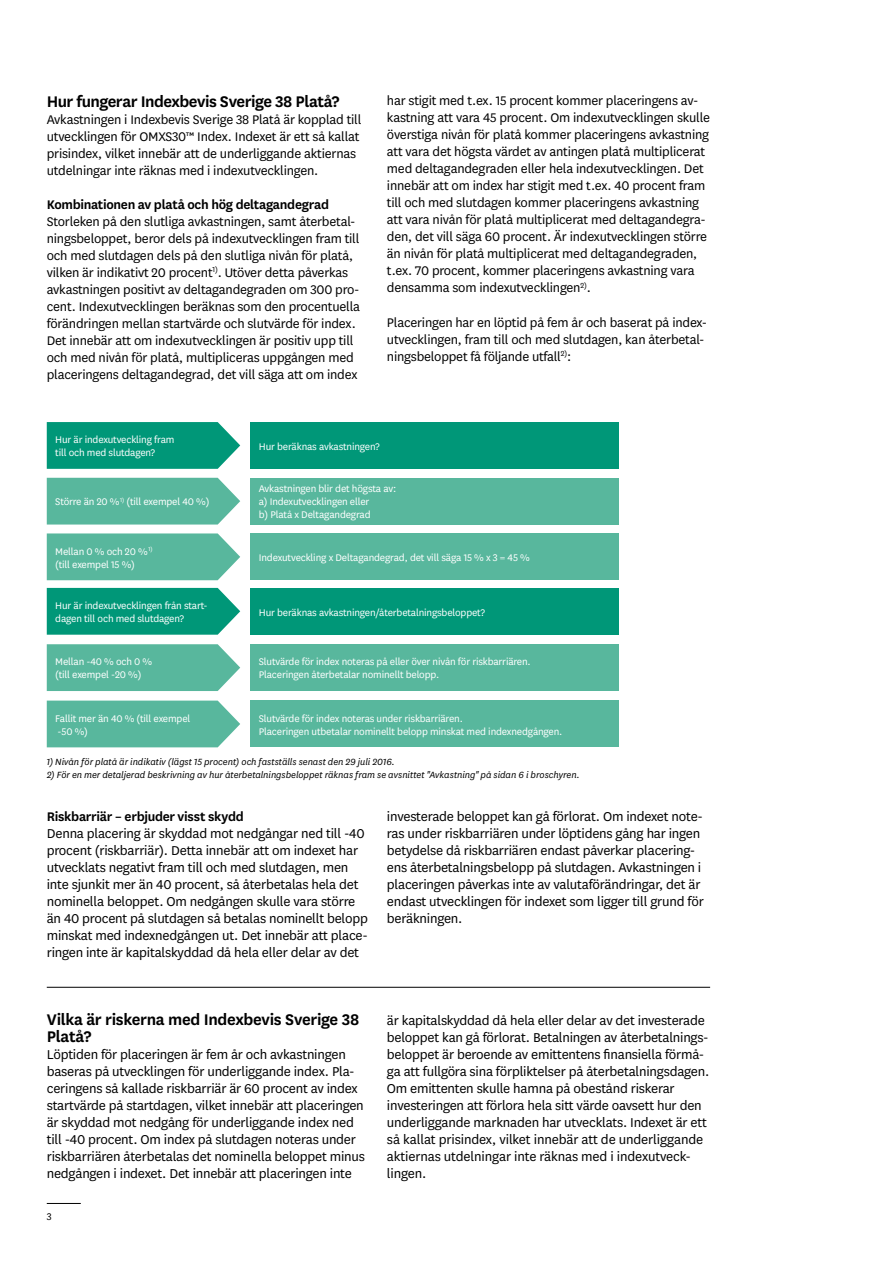
<style>
.page{position:relative;width:893px;height:1263px;background:#fff}
.page>*{position:absolute;margin:0;border:0;box-sizing:border-box;transform-origin:0 0}
.t1{font:600 18px/17px "Skandia Sans";letter-spacing:-.025em;color:#000}
.t2{font:15px/17px "Skandia Sans";letter-spacing:-.015em;color:#000}
.t3{font:14.7px/17px "Skandia Sans";letter-spacing:-.015em;color:#000}
.t4{font:600 14.7px "Skandia Sans";letter-spacing:-.02em;color:#000}
.t5{font:11.25px/12.9px "Skandia Sans";letter-spacing:-.015em;color:#fff}
.t6{font:11.25px "Skandia Sans";color:#000}
.t7{font:italic 10.5px "Skandia Sans";color:#000}
</style>
<div class="page">
<svg style="left:47px;top:422px;width:193px;height:47px;background:#0f9d80"></svg>
<div style="left:47px;top:478px;width:193px;height:46px;background:#58b79d"></div>
<svg style="left:47px;top:533px;width:193px;height:47px;background:#63bba3"></svg>
<svg style="left:47px;top:644px;width:193px;height:47px;background:#62bba3"></svg>
<div style="left:47px;top:701px;width:193px;height:46px;background:#58b79d"></div>
<div style="left:250px;top:422px;width:369px;height:47px;background:#009778"></div>
<div style="left:250px;top:478px;width:369px;height:46px;background:#58b79d"></div>
<div style="left:250px;top:533px;width:369px;height:47px;background:#58b79d"></div>
<div style="left:250px;top:644px;width:369px;height:47px;background:#58b79d"></div>
<svg style="left:47px;top:588px;width:193px;height:47px;background:#109d80"></svg>
<div style="left:250px;top:588px;width:369px;height:47px;background:#009778"></div>
<div style="left:250px;top:701px;width:369px;height:46px;background:#58b79d"></div>
<hr style="left:47px;top:987px;width:663px;height:1px;background:#000">
<hr style="left:47px;top:1203px;width:34px;height:1px;background:#000">
<p class="t1" style="left:47px;top:92px;width:294px">Hur fungerar Indexbevis Sverige 38 Platå?</p>
<p class="t3" style="left:47px;top:110px;width:316px">Avkastningen i Indexbevis Sverige 38 Platå är kopplad till utvecklingen för OMXS30™ Index. Indexet är ett så kallat prisindex, vilket innebär att de underliggande aktiernas utdelningar inte räknas med i indexutvecklingen.</p>
<p class="t4" style="left:47px;top:194px;width:284px">Kombinationen av platå och hög deltagandegrad</p>
<p class="t3" style="left:47px;top:212px;width:315px">Storleken på den slutliga avkastningen, samt återbetal&shy;ningsbeloppet, beror dels på indexutvecklingen fram till och med slutdagen dels på den slutliga nivån för platå, vilken är indikativt 20 procent<sup>1)</sup>. Utöver detta påverkas avkastningen positivt av deltagandegraden om 300 pro&shy;cent. Indexutvecklingen beräknas som den procentuella förändringen mellan startvärde och slutvärde för index.<br>Det innebär att om indexutvecklingen är positiv upp till och med nivån för platå, multipliceras uppgången med placeringens deltagandegrad, det vill säga att om index</p>
<p class="t3" style="left:387px;top:92px;width:324px">har stigit med t.ex. 15 procent kommer placeringens av&shy;kastning att vara 45 procent. Om indexutvecklingen skulle överstiga nivån för platå kommer placeringens avkastning att vara det högsta värdet av antingen platå multiplicerat med deltagandegraden eller hela indexutvecklingen. Det innebär att om index har stigit med t.ex. 40 procent fram till och med slutdagen kommer placeringens avkastning att vara nivån för platå multiplicerat med deltagandegra&shy;den, det vill säga 60 procent. Är indexutvecklingen större än nivån för platå multiplicerat med deltagandegraden, t.ex. 70 procent, kommer placeringens avkastning vara densamma som indexutvecklingen<sup>2)</sup>.</p>
<p class="t3" style="left:387px;top:313px;width:322px">Placeringen har en löptid på fem år och baserat på index&shy;utvecklingen, fram till och med slutdagen, kan återbetal&shy;ningsbeloppet få följande utfall<sup>2)</sup>:</p>
<p class="t5" style="left:55px;top:433px;width:121px">Hur är indexutveckling fram till och med slutdagen?</p>
<p class="t5" style="left:55px;top:495px;width:156px">Större än 20 % <sup>1)</sup> (till exempel 40 %)</p>
<p class="t5" style="left:55px;top:544px;width:99px">Mellan 0 % och 20 % <sup>1) </sup>(till exempel 15 %)</p>
<p class="t5" style="left:259px;top:439px;width:122px">Hur beräknas avkastningen?</p>
<p class="t5" style="left:259px;top:482px;width:139px">Avkastningen blir det högsta av: a) Indexutvecklingen eller<br>b) Platå x Deltagandegrad</p>
<p class="t5" style="left:259px;top:551px;width:272px">Indexutveckling x Deltagandegrad, det vill säga 15 % x 3 = 45 %</p>
<p class="t5" style="left:55px;top:599px;width:154px">Hur är indexutvecklingen från start&shy;dagen till och med slutdagen?</p>
<p class="t5" style="left:259px;top:605px;width:228px">Hur beräknas avkastningen/återbetalningsbeloppet?</p>
<p class="t5" style="left:55px;top:655px;width:98px">Mellan -40 % och 0 % (till exempel -20 %)</p>
<p class="t5" style="left:55px;top:711px;width:137px">Fallit mer än 40 % (till exempel -50 %)</p>
<p class="t5" style="left:259px;top:655px;width:273px">Slutvärde för index noteras på eller över nivån för riskbarriären.<br>Placeringen återbetalar nominellt belopp.</p>
<p class="t5" style="left:259px;top:711px;width:305px">Slutvärde för index noteras under riskbarriären.<br>Placeringen utbetalar nominellt belopp minskat med indexnedgången.</p>
<p class="t7" style="left:47px;top:755px;width:350px">1) Nivån för platå är indikativ (lägst 15 procent) och fastställs senast den 29 juli 2016.</p>
<p class="t7" style="left:47px;top:768px;width:535px">2) För en mer detaljerad beskrivning av hur återbetalningsbeloppet räknas fram se avsnittet "Avkastning" på sidan 6 i broschyren.</p>
<p class="t4" style="left:47px;top:806px;width:198px">Riskbarriär – erbjuder visst skydd</p>
<p class="t2" style="left:47px;top:824px;width:323px">Denna placering är skyddad mot nedgångar ned till -40 procent (riskbarriär). Detta innebär att om indexet har utvecklats negativt fram till och med slutdagen, men inte sjunkit mer än 40 procent, så återbetalas hela det nominella beloppet. Om nedgången skulle vara större än 40 procent på slutdagen så betalas nominellt belopp minskat med indexnedgången ut. Det innebär att place&shy;ringen inte är kapitalskyddad då hela eller delar av det</p>
<p class="t2" style="left:387px;top:807px;width:318px">investerade beloppet kan gå förlorat. Om indexet note&shy;ras under riskbarriären under löptidens gång har ingen betydelse då riskbarriären endast påverkar placering&shy;ens återbetalningsbelopp på slutdagen. Avkastningen i placeringen påverkas inte av valutaförändringar, det är endast utvecklingen för indexet som ligger till grund för beräkningen.</p>
<p class="t1" style="left:47px;top:1010px;width:314px">Vilka är riskerna med Indexbevis Sverige 38<br>Platå?</p>
<p class="t2" style="left:47px;top:1045px;width:320px">Löptiden för placeringen är fem år och avkastningen baseras på utvecklingen för underliggande index. Pla&shy;ceringens så kallade riskbarriär är 60 procent av index startvärde på startdagen, vilket innebär att placeringen är skyddad mot nedgång för underliggande index ned till -40 procent. Om index på slutdagen noteras under riskbarriären återbetalas det nominella beloppet minus nedgången i indexet. Det innebär att placeringen inte</p>
<p class="t6" style="left:47px;top:1210px;width:6px">3</p>
<p class="t2" style="left:387px;top:1011px;width:324px">är kapitalskyddad då hela eller delar av det investerade beloppet kan gå förlorat. Betalningen av återbetalnings&shy;beloppet är beroende av emittentens finansiella förmå&shy;ga att fullgöra sina förpliktelser på återbetalningsdagen.<br>Om emittenten skulle hamna på obestånd riskerar investeringen att förlora hela sitt värde oavsett hur den underliggande marknaden har utvecklats. Indexet är ett så kallat prisindex, vilket innebär att de underliggande aktiernas utdelningar inte räknas med i indexutveck&shy;lingen.</p>
</div>
